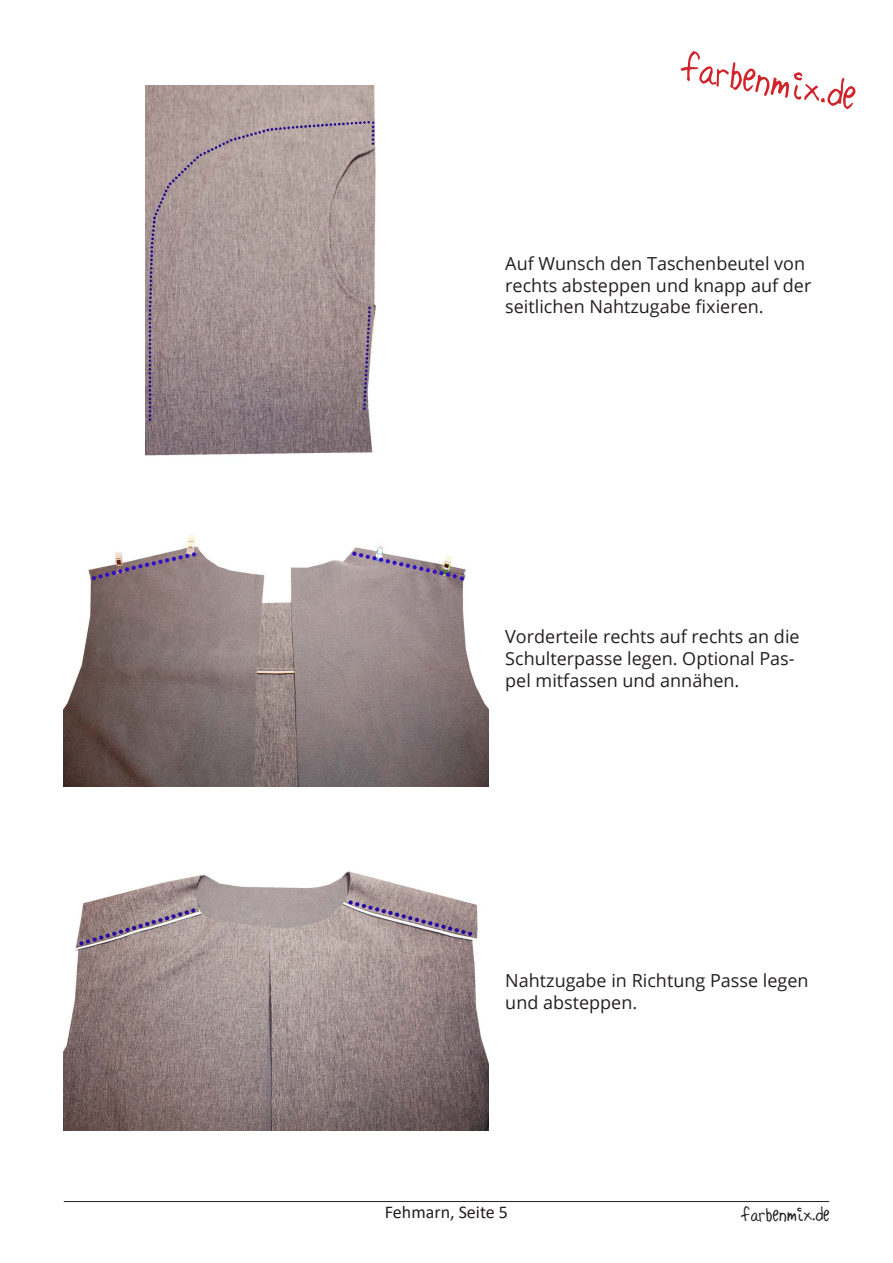
<style>
.page{position:relative;width:893px;height:1263px;background:#fff}
.page>*{position:absolute;margin:0;border:0;box-sizing:border-box;transform-origin:0 0}
.t1{font:45px "Hilde Sharpie";color:#d1232a}
.t2{font:22.5px "Hilde Sharpie";color:#231f20}
.t3{font:18px/21.6px "Open Sans";color:#231f20}
.t4{font:18px "Calibri";color:#231f20}
</style>
<div class="page">
<hr style="left:64px;top:1201px;width:765px;height:1px;background:#231f20">
<img style="left:145px;top:85px;width:231px;height:371px">
<img style="left:64px;top:534px;width:424px;height:253px">
<img style="left:64px;top:871px;width:424px;height:259px">
<h1 class="t1" style="left:688px;top:36px;width:177px;rotate:10deg">farbenmix.de</h1>
<p class="t3" style="left:505px;top:252px;width:308px">Auf Wunsch den Taschenbeutel von rechts absteppen und knapp auf der seitlichen Nahtzugabe fixieren.</p>
<p class="t3" style="left:505px;top:625px;width:296px">Vorderteile rechts auf rechts an die<br>Schulterpasse legen. Optional Pas&shy;pel mitfassen und annähen.</p>
<p class="t3" style="left:505px;top:969px;width:305px">Nahtzugabe in Richtung Passe legen und absteppen.</p>
<p class="t4" style="left:385px;top:1200px;width:125px">Fehmarn, Seite 5</p>
<p class="t2" style="left:742px;top:1199px;width:89px">farbenmix.de</p>
</div>
